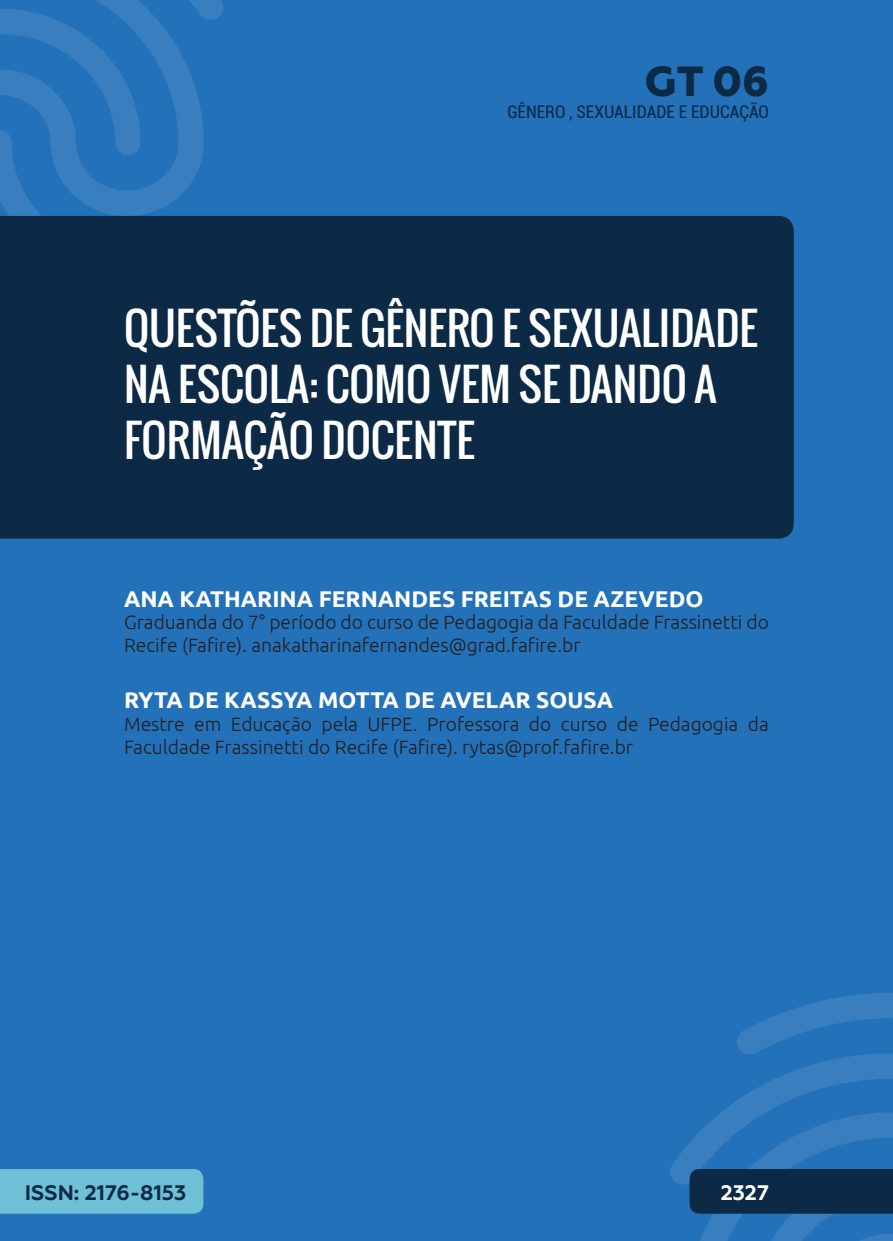
<style>
.page{position:relative;width:893px;height:1241px;background:#fff}
.page>*{position:absolute;margin:0;border:0;box-sizing:border-box;transform-origin:0 0}
._0_TÍTULO{font:43.75px/56px "Oswald";color:#fff}
.t1{font:800 42px "Geometria";color:#0c2a46}
._1_AUTOR{font:700 22.75px "Ubuntu";color:#fff}
.t2{font:700 21px "Geometria";color:#0c2a46}
.t3{font:700 21px "Geometria";color:#fff}
._2_FORMACAO{font:300 19.25px/22.8px "Ubuntu";color:#231f20}
.t4{font:condensed 17.5px "Roboto";color:#0c2a46}
</style>
<div class="page">
<div style="left:0;top:0;width:893px;height:1240px;background:#2371b9"></div>
<svg style="left:0;top:0;width:223px;height:216px"></svg>
<div style="left:0;top:216px;width:794px;height:322px;background:#0c2a46"></div>
<svg style="left:670px;top:993px;width:223px;height:247px"></svg>
<div style="left:0;top:1169px;width:203px;height:44px;background:#6ec0d5"></div>
<h2 class="t1" style="left:644px;top:56px;width:126px">GT 06</h2>
<p class="t4" style="left:507px;top:100px;width:263px">GÊNERO , SEXUALIDADE E EDUCAÇÃO</p>
<p class="_0_TÍTULO" style="left:124px;top:300px;width:635px">QUESTÕES DE GÊNERO E SEXUALIDADE<br>NA ESCOLA: COMO VEM SE DANDO A<br>FORMAÇÃO DOCENTE</p>
<p class="_1_AUTOR" style="left:124px;top:584px;width:581px">ANA KATHARINA FERNANDES FREITAS DE AZEVEDO</p>
<p class="_2_FORMACAO" style="left:124px;top:610px;width:646px">Graduanda do 7° período do curso de Pedagogia da Faculdade Frassinetti do<br>Recife (Fafire). anakatharinafernandes@grad.fafire.br</p>
<p class="_1_AUTOR" style="left:124px;top:686px;width:491px">RYTA DE KASSYA MOTTA DE AVELAR SOUSA</p>
<p class="_2_FORMACAO" style="left:124px;top:712px;width:646px">Mestre em Educação pela UFPE. Professora do curso de Pedagogia da<br>Faculdade Frassinetti do Recife (Fafire). rytas@prof.fafire.br</p>
<p class="t2" style="left:25px;top:1179px;width:163px">ISSN: 2176-8153</p>
<p class="t3" style="left:721px;top:1179px;width:50px">2327</p>
</div>
